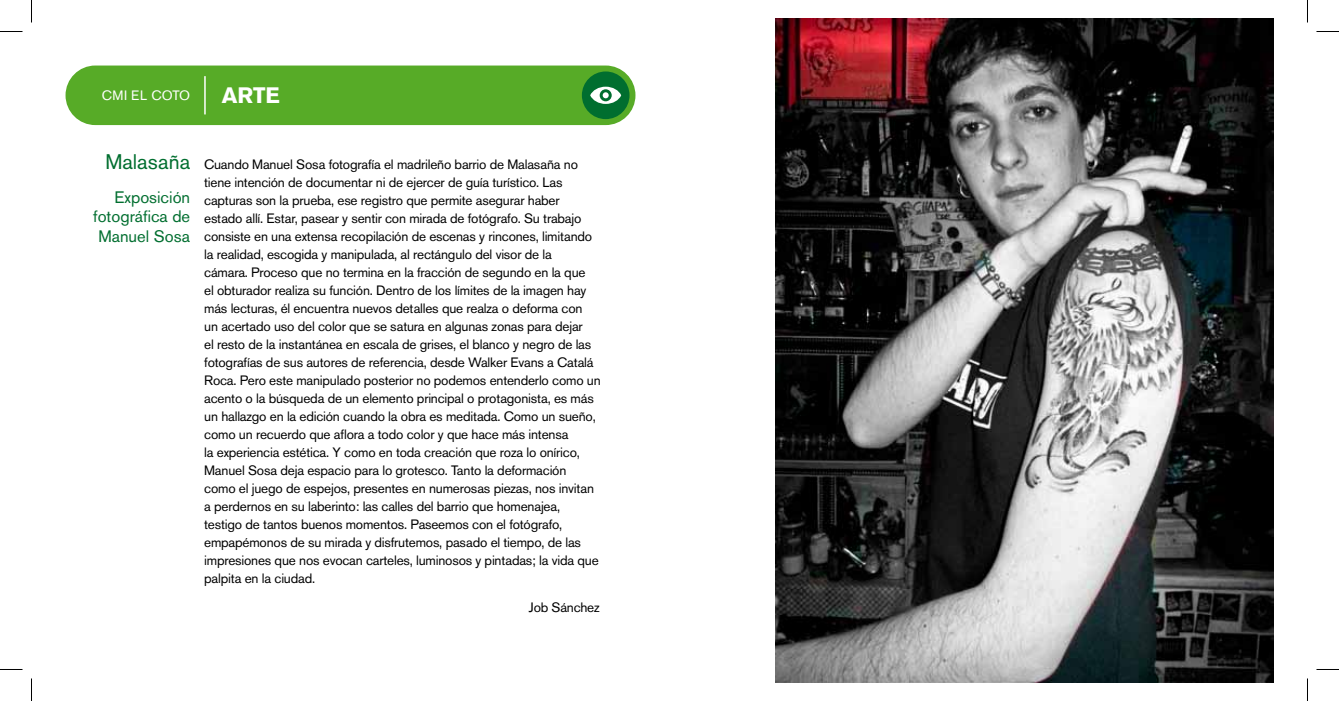
<style>
.page{position:relative;width:1339px;height:701px;background:#fff}
.page>*{position:absolute;margin:0;border:0;box-sizing:border-box;transform-origin:0 0}
.t1{font:700 22.2px "Akzidenz Grotesk BE";color:#fff}
.t2{font:16.5px/19.8px "Akzidenz Grotesk BE";color:#006e2f;text-align:right}
.t3{font:13.5px/18px "Akzidenz Grotesk BE";letter-spacing:-.015em;color:#000}
.t4{font:13.5px "Akzidenz Grotesk BE";letter-spacing:.035em;color:#fff}
.s1{font-size:21px;color:#006e2f}
</style>
<div class="page">
<img style="left:776px;top:19px;width:497px;height:663px">
<div style="left:66px;top:66px;width:569px;height:59px;background:#57ab27;border-radius:30px"></div>
<div style="left:582px;top:71px;width:47px;height:48px;background:#006e2f;border-radius:50%"></div>
<svg style="left:590px;top:87px;width:31px;height:17px"></svg>
<svg style="left:599px;top:89px;width:13px;height:12px"></svg>
<div style="left:602px;top:92px;width:7px;height:6px;background:#fff;border-radius:50%"></div>
<hr style="left:204px;top:76px;width:2px;height:38px;background:#fff">
<svg style="left:0;top:31px;width:22px;height:1px"></svg>
<svg style="left:1316px;top:31px;width:23px;height:1px"></svg>
<svg style="left:0;top:669px;width:22px;height:1px"></svg>
<svg style="left:1316px;top:669px;width:23px;height:1px"></svg>
<svg style="left:31px;top:0;width:1px;height:23px"></svg>
<svg style="left:31px;top:678px;width:1px;height:23px"></svg>
<svg style="left:1307px;top:0;width:1px;height:23px"></svg>
<svg style="left:1307px;top:678px;width:1px;height:23px"></svg>
<p class="t4" style="left:102px;top:87px;width:90px">CMI EL COTO</p>
<h1 class="t1" style="left:222px;top:82px;width:60px">ARTE</h1>
<p class="t3" style="left:204px;top:155px;width:398px;text-indent:-99px"><span class="s1">Malasaña</span> Cuando Manuel Sosa fotografía el madrileño barrio de Malasaña no tiene intención de documentar ni de ejercer de guía turístico. Las capturas son la prueba, ese registro que permite asegurar haber estado allí. Estar, pasear y sentir con mirada de fotógrafo. Su trabajo consiste en una extensa recopilación de escenas y rincones, limitando la realidad, escogida y manipulada, al rectángulo del visor de la<br>cámara. Proceso que no termina en la fracción de segundo en la que<br>el obturador realiza su función. Dentro de los límites de la imagen hay más lecturas, él encuentra nuevos detalles que realza o deforma con<br>un acertado uso del color que se satura en algunas zonas para dejar<br>el resto de la instantánea en escala de grises, el blanco y negro de las fotografías de sus autores de referencia, desde Walker Evans a Catalá Roca. Pero este manipulado posterior no podemos entenderlo como un acento o la búsqueda de un elemento principal o protagonista, es más un hallazgo en la edición cuando la obra es meditada. Como un sueño, como un recuerdo que aflora a todo color y que hace más intensa<br>la experiencia estética. Y como en toda creación que roza lo onírico, Manuel Sosa deja espacio para lo grotesco. Tanto la deformación como el juego de espejos, presentes en numerosas piezas, nos invitan a perdernos en su laberinto: las calles del barrio que homenajea, testigo de tantos buenos momentos. Paseemos con el fotógrafo, empapémonos de su mirada y disfrutemos, pasado el tiempo, de las impresiones que nos evocan carteles, luminosos y pintadas; la vida que palpita en la ciudad.</p>
<p class="t3" style="left:529px;top:598px;width:72px">Job Sánchez</p>
<p class="t2" style="left:93px;top:187px;width:98px">Exposición fotográfica de<br>Manuel Sosa</p>
</div>
